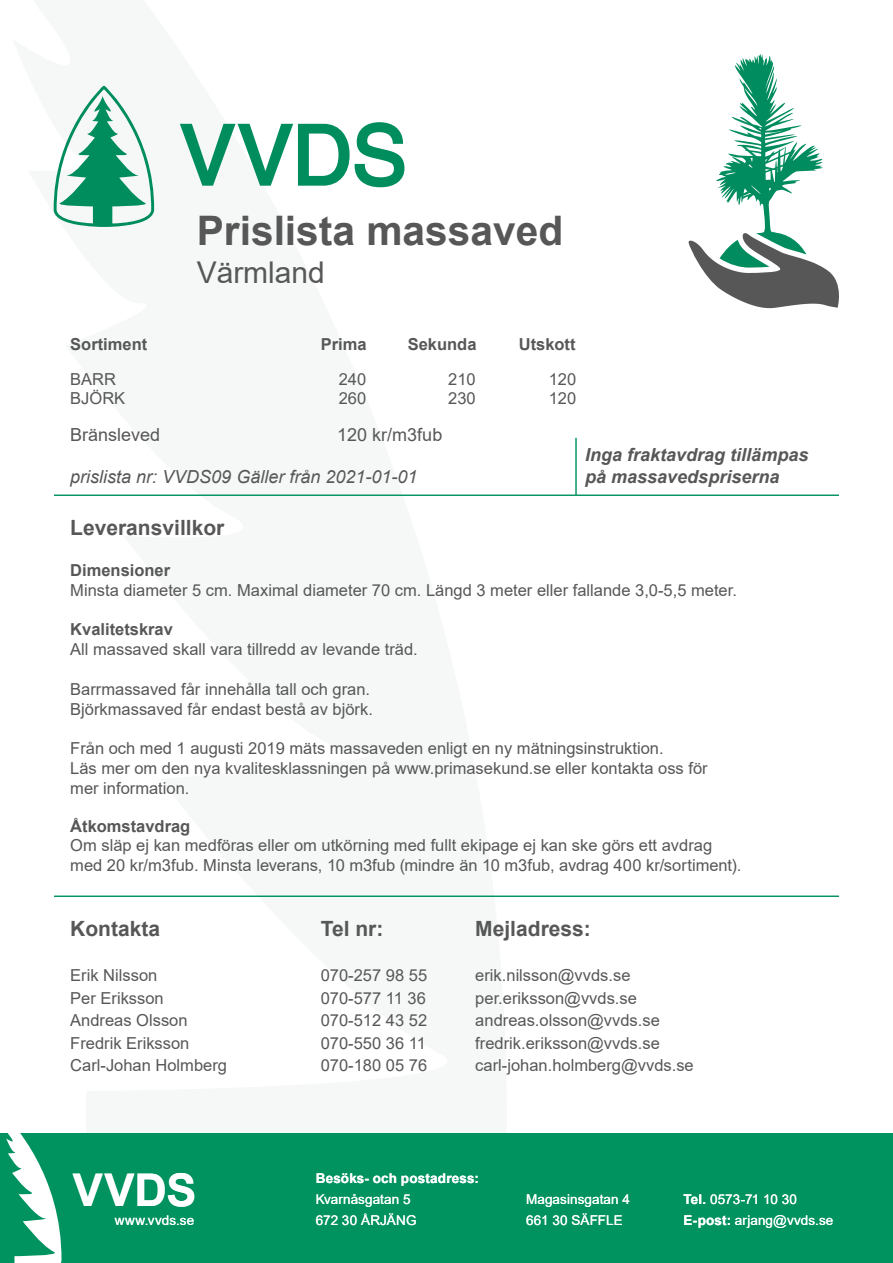
<style>
.page{position:relative;width:893px;height:1263px;background:#fff}
.page>*{position:absolute;margin:0;border:0;box-sizing:border-box;transform-origin:0 0}
.t1{font:700 45px "Arial";color:#fff}
.t2{font:700 40.65px "Arial";color:#575757}
.t3{font:30px "Arial";color:#575757}
.t4{font:700 21px "Arial";color:#575757}
.t5{font:italic 700 18px "Arial";color:#575757}
.t6{font:italic 18px "Arial";color:#575757}
.t7{font:18px "Arial";color:#575757}
.t8{font:16.5px/19.8px "Arial";color:#575757}
.t9{font:700 16.5px "Arial";color:#575757}
.t10{font:13.5px "Arial";letter-spacing:.005em;color:#fff}
.t11{font:700 13.5px "Arial";letter-spacing:.015em;color:#fff}
.s1{font-weight:700}
</style>
<div class="page">
<div style="left:0;top:1133px;width:893px;height:130px;background:#009360"></div>
<svg style="left:6px;top:1133px;width:56px;height:130px"></svg>
<svg style="left:180px;top:122px;width:224px;height:65px"></svg>
<svg style="left:53px;top:86px;width:102px;height:141px"></svg>
<svg style="left:689px;top:54px;width:150px;height:254px"></svg>
<hr style="left:54px;top:895px;width:785px;height:2px;background:#009360">
<hr style="left:54px;top:494px;width:785px;height:2px;background:#009360">
<hr style="left:575px;top:438px;width:2px;height:58px;background:#009360">
<p class="t2" style="left:197px;top:202px;width:368px">Prislista massaved</p>
<p class="t3" style="left:197px;top:252px;width:130px">Värmland</p>
<p class="t9" style="left:70px;top:332px;width:79px">Sortiment</p>
<p class="t9" style="left:321px;top:332px;width:47px">Prima</p>
<p class="t9" style="left:408px;top:332px;width:70px">Sekunda</p>
<p class="t9" style="left:519px;top:332px;width:58px">Utskott</p>
<p class="t8" style="left:70px;top:369px;width:47px">BARR</p>
<p class="t8" style="left:339px;top:369px;width:29px">240</p>
<p class="t8" style="left:448px;top:369px;width:29px">210</p>
<p class="t8" style="left:549px;top:369px;width:29px">120</p>
<p class="t8" style="left:70px;top:389px;width:57px">BJÖRK</p>
<p class="t8" style="left:339px;top:389px;width:29px">260</p>
<p class="t8" style="left:448px;top:389px;width:29px">230</p>
<p class="t8" style="left:549px;top:389px;width:29px">120</p>
<p class="t7" style="left:70px;top:422px;width:92px">Bränsleved</p>
<p class="t7" style="left:337px;top:422px;width:107px">120 kr/m3fub</p>
<p class="t5" style="left:585px;top:443px;width:225px">Inga fraktavdrag tillämpas</p>
<p class="t6" style="left:70px;top:465px;width:349px">prislista nr: VVDS09 Gäller från 2021-01-01</p>
<p class="t5" style="left:585px;top:465px;width:196px">på massavedspriserna</p>
<p class="t4" style="left:70px;top:512px;width:156px">Leveransvillkor</p>
<p class="t9" style="left:70px;top:559px;width:101px">Dimensioner</p>
<p class="t8" style="left:70px;top:580px;width:668px">Minsta diameter 5 cm. Maximal diameter 70 cm. Längd 3 meter eller fallande 3,0-5,5 meter.</p>
<p class="t9" style="left:70px;top:618px;width:104px">Kvalitetskrav</p>
<p class="t8" style="left:70px;top:639px;width:349px">All massaved skall vara tillredd av levande träd.</p>
<p class="t8" style="left:70px;top:679px;width:304px">Barrmassaved får innehålla tall och gran.<br>Björkmassaved får endast bestå av björk.</p>
<p class="t8" style="left:70px;top:738px;width:639px">Från och med 1 augusti 2019 mäts massaveden enligt en ny mätningsinstruktion.<br>Läs mer om den nya kvalitesklassningen på www.primasekund.se eller kontakta oss för mer information.</p>
<p class="t9" style="left:70px;top:814px;width:122px">Åtkomstavdrag</p>
<p class="t8" style="left:70px;top:836px;width:673px">Om släp ej kan medföras eller om utkörning med fullt ekipage ej kan ske görs ett avdrag med 20 kr/m3fub. Minsta leverans, 10 m3fub (mindre än 10 m3fub, avdrag 400 kr/sortiment).</p>
<p class="t4" style="left:70px;top:914px;width:91px">Kontakta</p>
<p class="t4" style="left:321px;top:914px;width:64px">Tel nr:</p>
<p class="t4" style="left:475px;top:914px;width:117px">Mejladress:</p>
<p class="t8" style="left:70px;top:965px;width:89px">Erik Nilsson</p>
<p class="t8" style="left:321px;top:965px;width:108px">070-257 98 55</p>
<p class="t8" style="left:475px;top:965px;width:157px">erik.nilsson@vvds.se</p>
<p class="t8" style="left:70px;top:988px;width:95px">Per Eriksson</p>
<p class="t8" style="left:321px;top:988px;width:107px">070-577 11 36</p>
<p class="t8" style="left:475px;top:988px;width:163px">per.eriksson@vvds.se</p>
<p class="t8" style="left:70px;top:1010px;width:119px">Andreas Olsson</p>
<p class="t8" style="left:321px;top:1010px;width:108px">070-512 43 52</p>
<p class="t8" style="left:475px;top:1010px;width:186px">andreas.olsson@vvds.se</p>
<p class="t8" style="left:70px;top:1033px;width:121px">Fredrik Eriksson</p>
<p class="t8" style="left:321px;top:1033px;width:107px">070-550 36 11</p>
<p class="t8" style="left:475px;top:1033px;width:186px">fredrik.eriksson@vvds.se</p>
<p class="t8" style="left:70px;top:1055px;width:158px">Carl-Johan Holmberg</p>
<p class="t8" style="left:321px;top:1055px;width:108px">070-180 05 76</p>
<p class="t8" style="left:475px;top:1055px;width:220px">carl-johan.holmberg@vvds.se</p>
<p class="t1" style="left:73px;top:1158px;width:125px">VVDS</p>
<p class="t11" style="left:316px;top:1168px;width:165px">Besöks- och postadress:</p>
<p class="t10" style="left:316px;top:1189px;width:96px">Kvarnåsgatan 5</p>
<p class="t10" style="left:115px;top:1211px;width:81px">www.vvds.se</p>
<p class="t10" style="left:316px;top:1210px;width:102px">672 30 ÅRJÄNG</p>
<p class="t10" style="left:526px;top:1189px;width:105px">Magasinsgatan 4</p>
<p class="t10" style="left:526px;top:1210px;width:98px">661 30 SÄFFLE</p>
<p class="t10" style="left:684px;top:1189px;width:115px"><span class="s1">Tel.</span> 0573-71 10 30</p>
<p class="t10" style="left:684px;top:1210px;width:151px"><span class="s1">E-post:</span> arjang@vvds.se</p>
</div>
